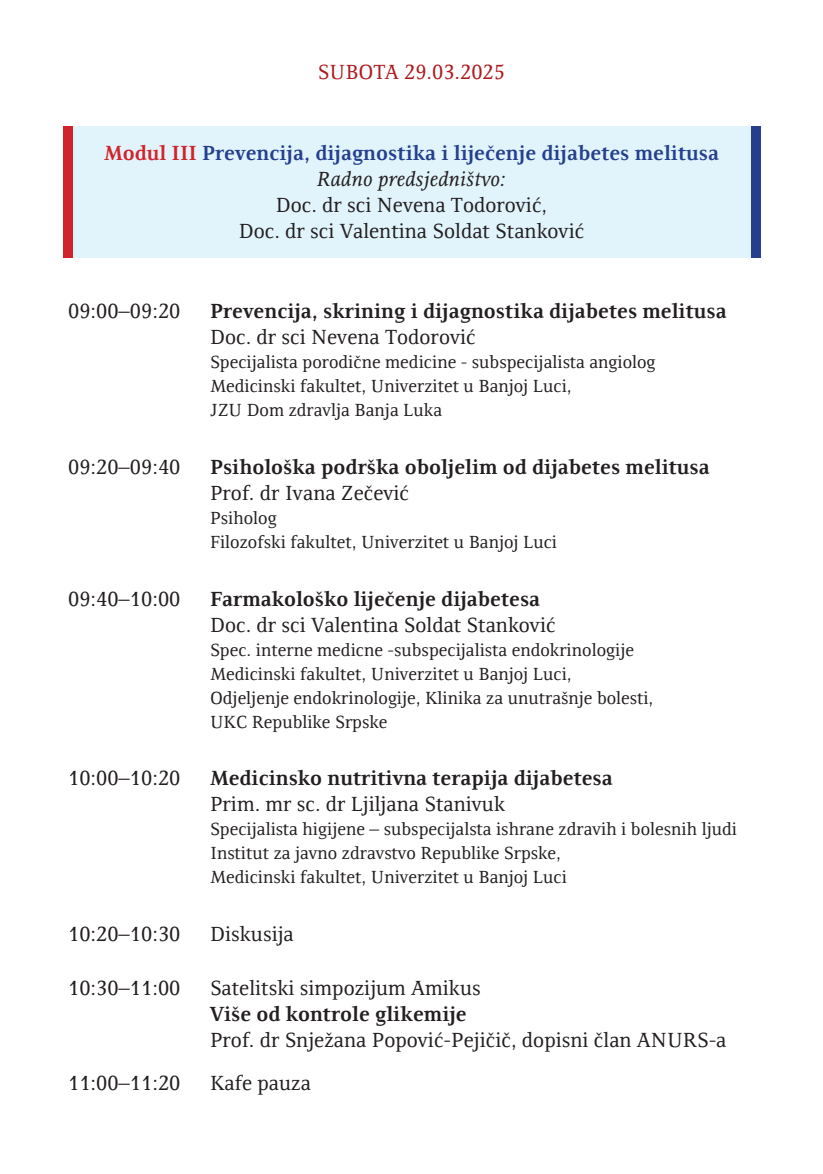
<style>
.page{position:relative;width:823px;height:1174px;background:#fff}
.page>*{position:absolute;margin:0;border:0;box-sizing:border-box;transform-origin:0 0}
.t1{font:21px/26px "Resavska BG";color:#231f20;text-align:center}
.t2{font:700 21px "Resavska BG";color:#231f20}
.t3{font:700 21px "Resavska BG";color:#253f8e}
.t4{font:21px "Resavska BG";color:#ae1a1e}
.afilijacija{font:18px/24px "Resavska BG";color:#231f20}
.s1{color:#d1232a}
.s2{font-style:italic}
</style>
<div class="page">
<div style="left:65px;top:127px;width:692px;height:131px;background:#e1f4fc"></div>
<div style="left:63px;top:127px;width:9px;height:131px;background:#d1232a"></div>
<div style="left:751px;top:127px;width:9px;height:131px;background:#253f8e"></div>
<p class="t4" style="left:318px;top:60px;width:188px">SUBOTA 29.03.2025</p>
<p class="t3" style="left:104px;top:141px;width:616px"><span class="s1">Modul III</span> Prevencija, dijagnostika i liječenje dijabetes melitusa</p>
<p class="t1" style="left:238px;top:166px;width:347px"><span class="s2">Radno predsjedništvo:<br></span>Doc. dr sci Nevena Todorović,<br>Doc. dr sci Valentina Soldat Stanković</p>
<p class="t1" style="left:68px;top:298px;width:114px">09:00–09:20</p>
<p class="t2" style="left:210px;top:299px;width:518px">Prevencija, skrining i dijagnostika dijabetes melitusa</p>
<p class="t1" style="left:210px;top:324px;width:267px">Doc. dr sci Nevena Todorović</p>
<p class="afilijacija" style="left:210px;top:350px;width:447px">Specijalista porodične medicine - subspecijalista angiolog</p>
<p class="afilijacija" style="left:210px;top:374px;width:363px">Medicinski fakultet, Univerzitet u Banjoj Luci,<br>JZU Dom zdravlja Banja Luka</p>
<p class="t1" style="left:68px;top:454px;width:114px">09:20–09:40</p>
<p class="t2" style="left:210px;top:455px;width:501px">Psihološka podrška oboljelim od dijabetes melitusa</p>
<p class="t1" style="left:210px;top:480px;width:200px">Prof. dr Ivana Zečević</p>
<p class="afilijacija" style="left:210px;top:506px;width:68px">Psiholog</p>
<p class="afilijacija" style="left:210px;top:530px;width:348px">Filozofski fakultet, Univerzitet u Banjoj Luci</p>
<p class="t1" style="left:68px;top:585px;width:114px">09:40–10:00</p>
<p class="t2" style="left:210px;top:586px;width:331px">Farmakološko liječenje dijabetesa</p>
<p class="t1" style="left:210px;top:611px;width:347px">Doc. dr sci Valentina Soldat Stanković</p>
<p class="afilijacija" style="left:210px;top:637px;width:425px">Spec. interne medicne -subspecijalista endokrinologije</p>
<p class="afilijacija" style="left:210px;top:661px;width:444px">Medicinski fakultet, Univerzitet u Banjoj Luci,<br>Odjeljenje endokrinologije, Klinika za unutrašnje bolesti,<br>UKC Republike Srpske</p>
<p class="t1" style="left:68px;top:765px;width:114px">10:00–10:20</p>
<p class="t2" style="left:210px;top:766px;width:404px">Medicinsko nutritivna terapija dijabetesa</p>
<p class="t1" style="left:210px;top:791px;width:296px">Prim. mr sc. dr Ljiljana Stanivuk</p>
<p class="afilijacija" style="left:210px;top:817px;width:528px">Specijalista higijene – subspecijalsta ishrane zdravih i bolesnih ljudi</p>
<p class="afilijacija" style="left:210px;top:841px;width:358px">Institut za javno zdravstvo Republike Srpske,<br>Medicinski fakultet, Univerzitet u Banjoj Luci</p>
<p class="t1" style="left:68px;top:921px;width:114px">10:20–10:30</p>
<p class="t1" style="left:210px;top:921px;width:85px">Diskusija</p>
<p class="t1" style="left:68px;top:975px;width:114px">10:30–11:00</p>
<p class="t1" style="left:210px;top:975px;width:272px">Satelitski simpozijum Amikus</p>
<p class="t2" style="left:210px;top:1002px;width:258px">Više od kontrole glikemije</p>
<p class="t1" style="left:210px;top:1027px;width:517px">Prof. dr Snježana Popović-Pejičič, dopisni član ANURS-a</p>
<p class="t1" style="left:68px;top:1070px;width:114px">11:00–11:20</p>
<p class="t1" style="left:210px;top:1070px;width:102px">Kafe pauza</p>
</div>
